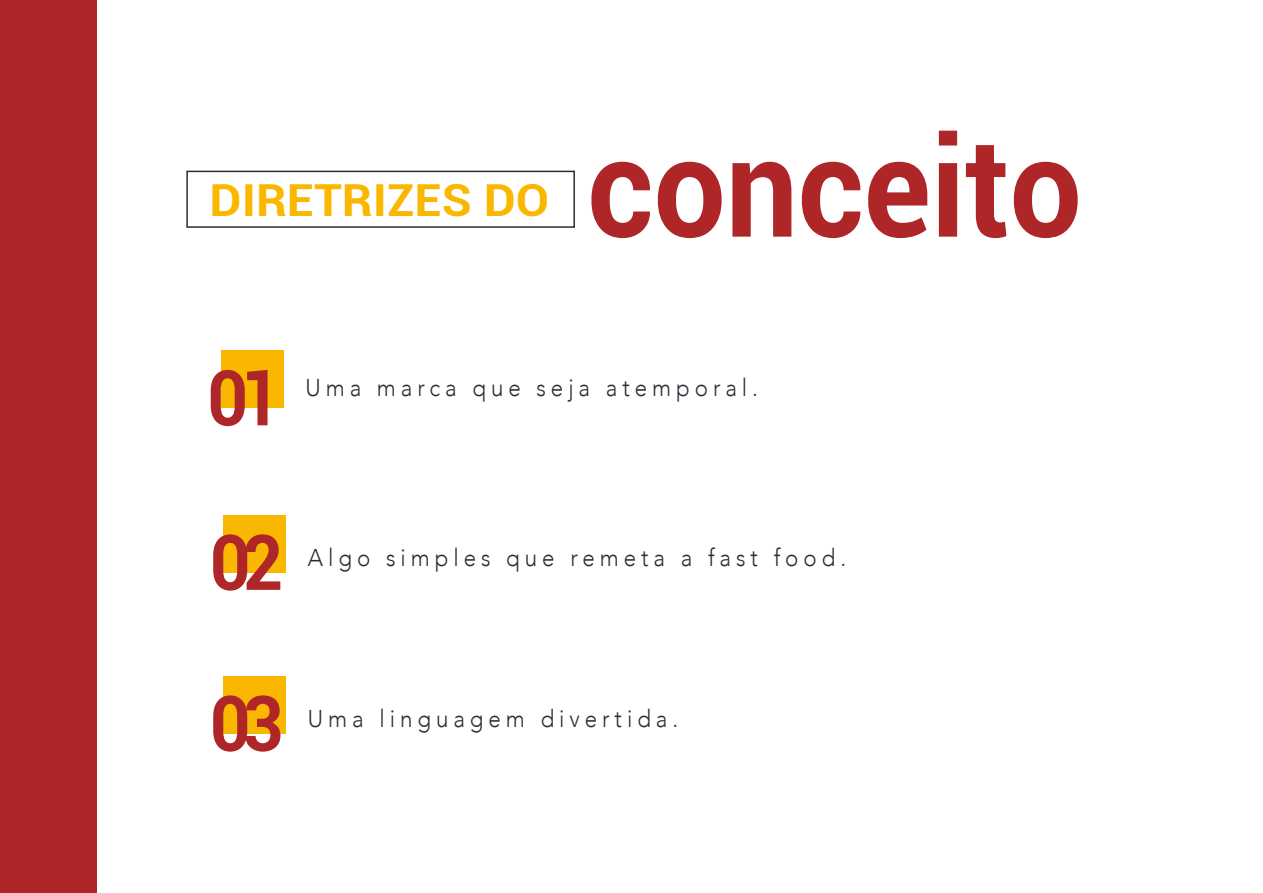
<style>
.page{position:relative;width:1263px;height:893px;background:#fff}
.page>*{position:absolute;margin:0;border:0;box-sizing:border-box;transform-origin:0 0}
.t1{font:700 139.2px "Roboto";color:#af2628;scale:.92 1}
.t2{font:700 76.95px "Roboto";color:#af2628;scale:.92 1}
.t3{font:700 44.1px "Roboto";color:#fab700;scale:1.1 1}
.t4{font:300 24.3px "Avenir";letter-spacing:.22em;color:#282d35;scale:.92 1}
</style>
<div class="page">
<div style="left:221px;top:350px;width:63px;height:58px;background:#fab700"></div>
<div style="left:223px;top:515px;width:63px;height:57px;background:#fab700"></div>
<div style="left:223px;top:676px;width:63px;height:57px;background:#fab700"></div>
<div style="left:186px;top:171px;width:389px;height:57px;border:2px solid #282d35"></div>
<div style="left:0;top:0;width:96px;height:893px;background:#af2628"></div>
<h3 class="t3" style="left:210px;top:169px;width:310px">DIRETRIZES DO</h3>
<h1 class="t1" style="left:588px;top:89px;width:539px">conceito</h1>
<h2 class="t2" style="left:207px;top:344px;width:81px">01</h2>
<p class="t4" style="left:305px;top:373px;width:493px">Uma marca que seja atemporal.</p>
<h2 class="t2" style="left:210px;top:508px;width:81px">02</h2>
<p class="t4" style="left:308px;top:544px;width:586px">Algo simples que remeta a fast food.</p>
<h2 class="t2" style="left:210px;top:669px;width:81px">03</h2>
<p class="t4" style="left:308px;top:705px;width:404px">Uma linguagem divertida.</p>
</div>
